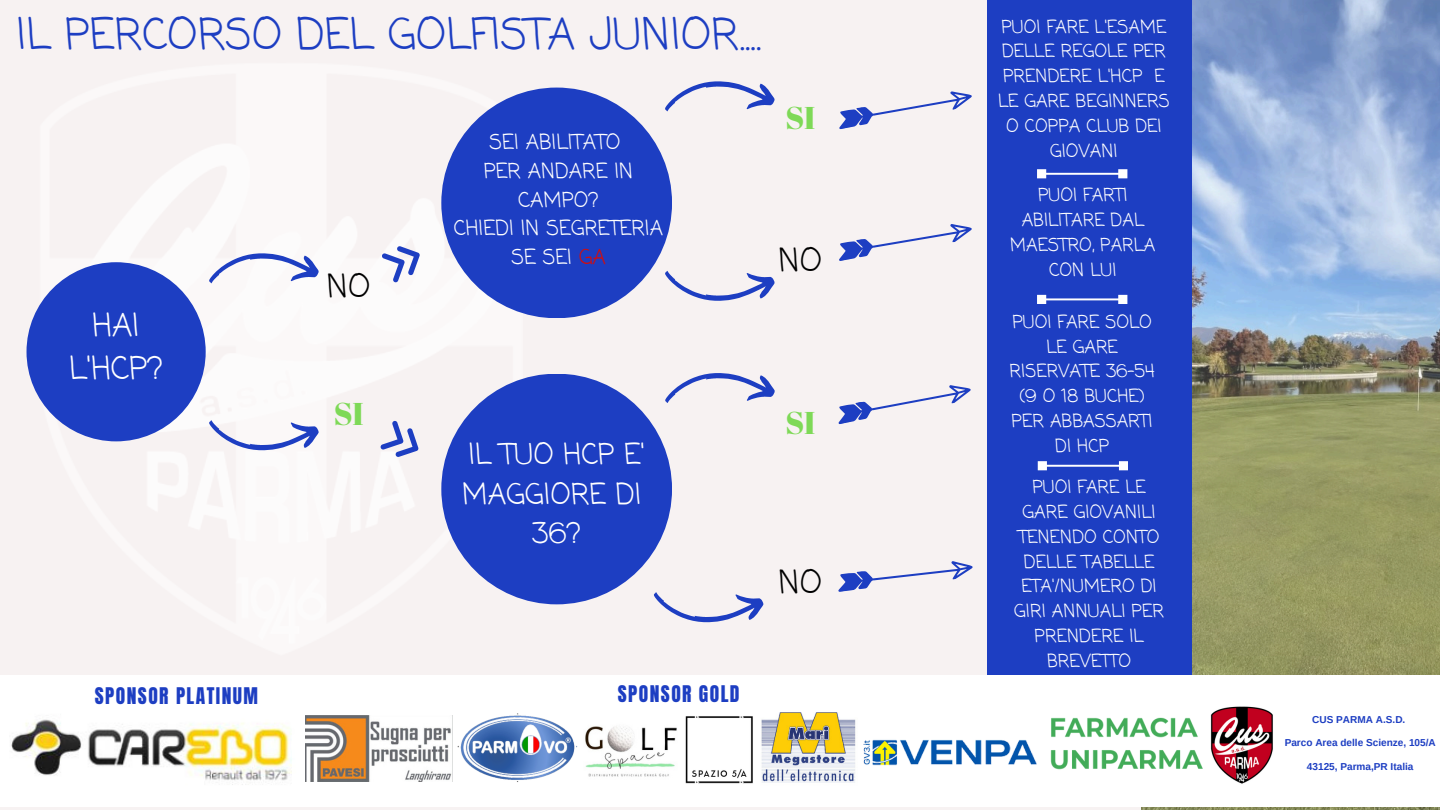
<style>
.page{position:relative;width:1440px;height:810px;background:#f7f2f2}
.page>*{position:absolute;margin:0;border:0;box-sizing:border-box;transform-origin:0 0}
.t1{font:43px "Coming Soon";color:#1d3ec2}
.t2{font:31.5px/43.5px "Coming Soon";color:#fff;text-align:center}
.t3{font:31.5px "Coming Soon";color:#000}
.t4{font:31.5px "Abril Fatface";color:#7ed957}
.t5{font:28.8px/39.8px "Coming Soon";color:#fff;text-align:center}
.t6{font:20.7px/28.8px "Coming Soon";color:#fff;text-align:center}
.t7{font:19.5px "Anton";letter-spacing:.075em;color:#1d3ec2}
.t8{font:18px/24.8px "Coming Soon";color:#fff;text-align:center}
.t9{font:700 10px "Arimo";color:#1d3ec2}
.s1{color:#d40c0c}
</style>
<div class="page">
<div style="left:27px;top:262px;width:179px;height:179px;background:#1d3ec2;border-radius:50%"></div>
<svg style="left:209px;top:420px;width:110px;height:31px"></svg>
<div style="left:441px;top:374px;width:231px;height:230px;background:#1d3ec2;border-radius:50%"></div>
<div style="left:441px;top:88px;width:231px;height:230px;background:#1d3ec2;border-radius:50%"></div>
<img style="left:1142px;top:0;width:298px;height:810px">
<div style="left:987px;top:0;width:204px;height:807px;background:#1d3ec2"></div>
<svg style="left:209px;top:253px;width:110px;height:30px"></svg>
<svg style="left:380px;top:420px;width:39px;height:37px"></svg>
<svg style="left:382px;top:246px;width:38px;height:37px"></svg>
<svg style="left:665px;top:81px;width:110px;height:30px"></svg>
<svg style="left:665px;top:271px;width:110px;height:30px"></svg>
<svg style="left:654px;top:592px;width:110px;height:31px"></svg>
<svg style="left:665px;top:373px;width:110px;height:30px"></svg>
<svg style="left:1037px;top:169px;width:90px;height:9px"></svg>
<svg style="left:1037px;top:295px;width:90px;height:9px"></svg>
<svg style="left:1038px;top:461px;width:90px;height:9px"></svg>
<svg style="left:839px;top:91px;width:133px;height:39px"></svg>
<svg style="left:839px;top:224px;width:133px;height:37px"></svg>
<svg style="left:838px;top:385px;width:133px;height:39px"></svg>
<svg style="left:838px;top:561px;width:135px;height:31px"></svg>
<div style="left:0;top:677px;width:1440px;height:130px;background:#fff"></div>
<img style="left:305px;top:716px;width:148px;height:66px">
<img style="left:585px;top:726px;width:92px;height:51px">
<img style="left:11px;top:719px;width:281px;height:66px">
<img style="left:761px;top:713px;width:95px;height:70px">
<img style="left:685px;top:716px;width:68px;height:68px">
<img style="left:457px;top:713px;width:121px;height:69px">
<img style="left:1050px;top:717px;width:153px;height:53px">
<img style="left:1210px;top:706px;width:63px;height:78px">
<img style="left:863px;top:739px;width:174px;height:27px">
<p class="t1" style="left:16px;top:5px;width:746px">IL PERCORSO DEL GOLFISTA JUNIOR....</p>
<h2 class="t2" style="left:69px;top:305px;width:95px">HAI<br>L'HCP?</h2>
<h2 class="t3" style="left:327px;top:265px;width:45px">NO</h2>
<h3 class="t4" style="left:334px;top:391px;width:32px">SI</h3>
<h4 class="t6" style="left:454px;top:129px;width:211px">SEI ABILITATO<br>PER ANDARE IN<br>CAMPO?<br>CHIEDI IN SEGRETERIA<br>SE SEI <span class="s1">GA</span></h4>
<h2 class="t5" style="left:462px;top:436px;width:184px">IL TUO HCP E'<br>MAGGIORE DI<br>36?</h2>
<h1 class="t4" style="left:785px;top:96px;width:32px">SI</h1>
<p class="t3" style="left:779px;top:238px;width:45px">NO</p>
<p class="t4" style="left:785px;top:401px;width:32px">SI</p>
<p class="t3" style="left:779px;top:561px;width:45px">NO</p>
<p class="t7" style="left:95px;top:673px;width:165px">SPONSOR PLATINUM</p>
<h2 class="t7" style="left:618px;top:671px;width:123px">SPONSOR GOLD</h2>
<p class="t7" style="left:618px;top:680px;width:123px">SPONSOR GOLD</p>
<h2 class="t7" style="left:95px;top:682px;width:165px">SPONSOR PLATINUM</h2>
<h4 class="t8" style="left:998px;top:15px;width:173px">PUOI FARE L'ESAME<br>DELLE REGOLE PER<br>PRENDERE L'HCP E<br>LE GARE BEGINNERS<br>O COPPA CLUB DEI<br>GIOVANI</h4>
<h4 class="t8" style="left:1010px;top:184px;width:147px">PUOI FARTI<br>ABILITARE DAL<br>MAESTRO, PARLA<br>CON LUI</h4>
<h2 class="t8" style="left:1010px;top:311px;width:147px">PUOI FARE SOLO<br>LE GARE<br>RISERVATE 36-54 (9 O 18 BUCHE)<br>PER ABBASSARTI<br>DI HCP</h2>
<h4 class="t8" style="left:1014px;top:476px;width:151px">PUOI FARE LE<br>GARE GIOVANILI<br>TENENDO CONTO<br>DELLE TABELLE<br>ETA'/NUMERO DI<br>GIRI ANNUALI PER<br>PRENDERE IL<br>BREVETTO</h4>
<p class="t9" style="left:1301px;top:713px;width:95px">CUS PARMA A.S.D.</p>
<p class="t9" style="left:1273px;top:736px;width:153px">Parco Area delle Scienze, 105/A</p>
<p class="t9" style="left:1296px;top:759px;width:108px">43125, Parma,PR Italia</p>
<p class="t9" style="left:1312px;top:714px;width:95px">CUS PARMA A.S.D.</p>
<p class="t9" style="left:1285px;top:737px;width:153px">Parco Area delle Scienze, 105/A</p>
<p class="t9" style="left:1307px;top:761px;width:108px">43125, Parma,PR Italia</p>
</div>
